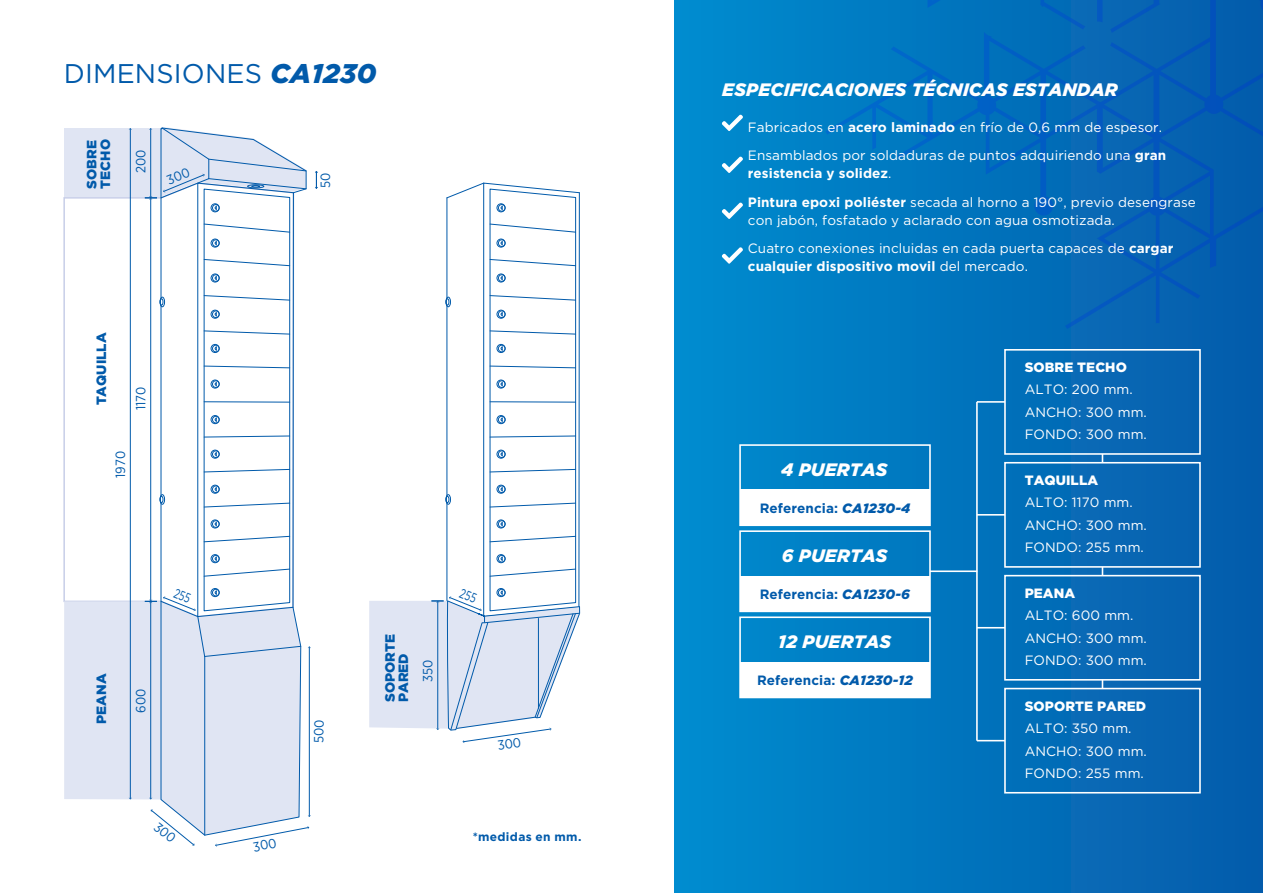
<style>
.page{position:relative;width:1263px;height:893px;background:#fff}
.page>*{position:absolute;margin:0;border:0;box-sizing:border-box;transform-origin:0 0}
.t1{font:27px "Gotham";letter-spacing:.005em;color:#015aaa}
.t2{font:italic 900 18px "Gotham";letter-spacing:.005em;color:#fff}
.t3{font:13.5px/22.5px "Gotham";letter-spacing:.005em;color:#fff}
.t4{font:700 13.5px/28.5px "Gotham";letter-spacing:.005em;color:#fff}
.t5{font:700 13.5px "Gotham";letter-spacing:.005em;color:#015aaa}
.t6{font:900 13.5px/13.5px "Gotham";color:#015aaa}
.t7{font:900 13.5px "Gotham";letter-spacing:.005em;color:#fff}
.t8{font:13.35px "Gotham Narrow";color:#015aaa}
.t9{font:700 12px "Gotham";letter-spacing:.025em;color:#015aaa}
.s1{font-weight:900;font-style:italic}
.s2{font-weight:700}
.s3{font-weight:400}
</style>
<div class="page">
<div style="left:675px;top:0;width:588px;height:893px;background:linear-gradient(to right,#008ccf,#065bab)"></div>
<svg style="left:818px;top:0;width:445px;height:329px;background:#026cb9"></svg>
<div style="left:64px;top:128px;width:97px;height:69px;background:#e0e5f3"></div>
<svg style="left:63px;top:182px;width:82px;height:420px"></svg>
<div style="left:64px;top:601px;width:81px;height:199px;background:#e0e5f3"></div>
<hr style="left:130px;top:128px;width:1px;height:671px;background:#015aaa">
<div style="left:739px;top:444px;width:192px;height:82px;border:2px solid #fff"></div>
<div style="left:740px;top:490px;width:190px;height:35px;background:#fff"></div>
<div style="left:739px;top:530px;width:192px;height:82px;border:2px solid #fff"></div>
<div style="left:740px;top:576px;width:190px;height:35px;background:#fff"></div>
<div style="left:739px;top:616px;width:192px;height:82px;border:2px solid #fff"></div>
<div style="left:740px;top:662px;width:190px;height:35px;background:#fff"></div>
<hr style="left:930px;top:570px;width:47px;height:2px;background:#fff">
<div style="left:1004px;top:462px;width:197px;height:106px;border:2px solid #fff"></div>
<div style="left:1004px;top:349px;width:197px;height:106px;border:2px solid #fff"></div>
<div style="left:1004px;top:575px;width:197px;height:106px;border:2px solid #fff"></div>
<div style="left:1004px;top:688px;width:197px;height:105px;border:2px solid #fff"></div>
<hr style="left:976px;top:402px;width:2px;height:339px;background:#fff">
<hr style="left:977px;top:401px;width:28px;height:2px;background:#fff">
<hr style="left:977px;top:514px;width:28px;height:2px;background:#fff">
<svg style="left:978px;top:627px;width:27px;height:1px"></svg>
<svg style="left:978px;top:740px;width:27px;height:1px"></svg>
<svg style="left:722px;top:115px;width:21px;height:16px"></svg>
<svg style="left:722px;top:156px;width:21px;height:17px"></svg>
<svg style="left:722px;top:202px;width:21px;height:17px"></svg>
<svg style="left:722px;top:247px;width:21px;height:17px"></svg>
<svg style="left:145px;top:127px;width:173px;height:720px"></svg>
<svg style="left:369px;top:182px;width:211px;height:561px"></svg>
<h1 class="t1" style="left:64px;top:56px;width:314px">DIMENSIONES <span class="s1">CA1230</span></h1>
<p class="t6" style="left:85px;top:189px;width:51px;rotate:-90deg">SOBRE<br>TECHO</p>
<p class="t8" style="left:132px;top:173px;width:25px;rotate:-90deg">200</p>
<p class="t6" style="left:94px;top:405px;width:74px;rotate:-90deg">TAQUILLA</p>
<p class="t8" style="left:133px;top:410px;width:25px;rotate:-90deg">1170</p>
<p class="t8" style="left:112px;top:478px;width:28px;rotate:-90deg">1970</p>
<p class="t8" style="left:317px;top:188px;width:17px;rotate:-90deg">50</p>
<p class="t6" style="left:94px;top:724px;width:52px;rotate:-90deg">PEANA</p>
<p class="t8" style="left:133px;top:713px;width:26px;rotate:-90deg">600</p>
<p class="t6" style="left:383px;top:702px;width:69px;rotate:-90deg">SOPORTE<br>PARED</p>
<p class="t8" style="left:420px;top:682px;width:24px;rotate:-90deg">350</p>
<p class="t9" style="left:473px;top:828px;width:110px">*medidas en mm.</p>
<h2 class="t2" style="left:722px;top:79px;width:397px">ESPECIFICACIONES TÉCNICAS ESTANDAR</h2>
<p class="t3" style="left:748px;top:113px;width:420px;line-height:28.5px">Fabricados en <span class="s2">acero laminado</span> en frío de 0,6 mm de espesor.<br>Ensamblados por soldaduras de puntos adquiriendo una <span class="s2">gran</span></p>
<p class="t4" style="left:748px;top:159px;width:449px">resistencia y solidez<span class="s3">.<br></span>Pintura epoxi poliéster <span class="s3">secada al horno a 190°, previo desengrase</span></p>
<p class="t3" style="left:748px;top:206px;width:427px;line-height:28.5px">con jabón, fosfatado y aclarado con agua osmotizada.<br>Cuatro conexiones incluidas en cada puerta capaces de <span class="s2">cargar</span></p>
<p class="t4" style="left:748px;top:252px;width:282px">cualquier dispositivo movil <span class="s3">del mercado.</span></p>
<h2 class="t2" style="left:781px;top:459px;width:108px">4 PUERTAS</h2>
<p class="t5" style="left:760px;top:499px;width:152px">Referencia: <span class="s1">CA1230-4</span></p>
<h2 class="t2" style="left:782px;top:545px;width:107px">6 PUERTAS</h2>
<p class="t5" style="left:760px;top:586px;width:152px">Referencia: <span class="s1">CA1230-6</span></p>
<h2 class="t2" style="left:778px;top:631px;width:114px">12 PUERTAS</h2>
<p class="t5" style="left:757px;top:672px;width:157px">Referencia: <span class="s1">CA1230-12</span></p>
<p class="t7" style="left:1025px;top:359px;width:104px">SOBRE TECHO</p>
<p class="t3" style="left:1025px;top:378px;width:124px">ALTO: 200 mm.<br>ANCHO: 300 mm.<br>FONDO: 300 mm.</p>
<p class="t7" style="left:1025px;top:472px;width:75px">TAQUILLA</p>
<p class="t3" style="left:1025px;top:491px;width:124px">ALTO: 1170 mm.<br>ANCHO: 300 mm.<br>FONDO: 255 mm.</p>
<p class="t7" style="left:1025px;top:585px;width:52px">PEANA</p>
<p class="t3" style="left:1025px;top:604px;width:124px">ALTO: 600 mm.<br>ANCHO: 300 mm.<br>FONDO: 300 mm.</p>
<p class="t7" style="left:1025px;top:698px;width:123px">SOPORTE PARED</p>
<p class="t3" style="left:1025px;top:717px;width:124px">ALTO: 350 mm.<br>ANCHO: 300 mm.<br>FONDO: 255 mm.</p>
</div>
